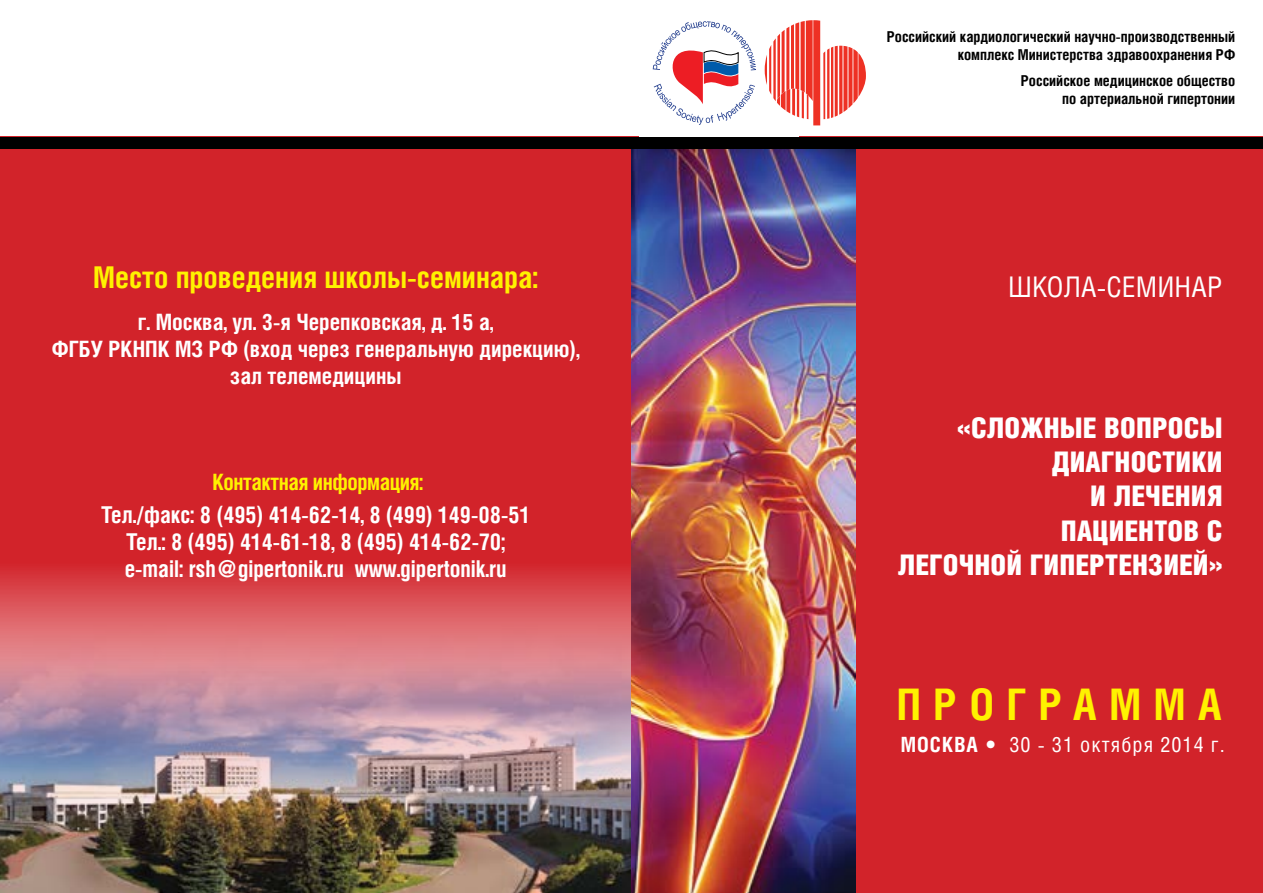
<style>
.page{position:relative;width:1263px;height:893px;background:#fff}
.page>*{position:absolute;margin:0;border:0;box-sizing:border-box;transform-origin:0 0}
.t1{font:700 43.5px "Helios Cond";letter-spacing:.29em;color:#fff200}
.t2{font:700 30px "Helios Cond";color:#fff200}
.t3{font:900 28.5px/34.2px "Helios Cond";letter-spacing:.005em;color:#fff;text-align:right}
.t4{font:28.5px "Helios Cond";letter-spacing:.005em;color:#fff}
.t5{font:700 23.1px/27px "Helios Cond";color:#fff;text-align:center}
.t6{font:700 22.5px/27px "Helios Cond";color:#fff;text-align:center}
.t7{font:700 22.5px "Helios Cond";letter-spacing:-.02em;color:#fff200}
.t8{font:21px "Helios Cond";letter-spacing:.05em;color:#fff}
.t9{font:700 15px/18px "Helios Cond";color:#000;text-align:right}
.s1{font-weight:700}
</style>
<div class="page">
<div style="left:799px;top:137px;width:464px;height:756px;background:#d2232a"></div>
<div style="left:0;top:137px;width:639px;height:756px;background:#d2232a"></div>
<img style="left:0;top:571px;width:631px;height:322px">
<img style="left:631px;top:149px;width:224px;height:744px">
<div style="left:0;top:137px;width:1263px;height:12px;background:#000"></div>
<svg style="left:653px;top:21px;width:103px;height:104px"></svg>
<svg style="left:765px;top:20px;width:101px;height:105px"></svg>
<h2 class="t2" style="left:93px;top:259px;width:446px">Место проведения школы-семинара:</h2>
<h3 class="t6" style="left:52px;top:307px;width:529px">г. Москва, ул. 3-я Черепковская, д. 15 а,<br>ФГБУ РКНПК МЗ РФ (вход через генеральную дирекцию), зал телемедицины</h3>
<h3 class="t7" style="left:213px;top:468px;width:212px">Контактная информация:</h3>
<h3 class="t5" style="left:101px;top:500px;width:431px">Тел./факс: 8 (495) 414-62-14, 8 (499) 149-08-51<br>Тел.: 8 (495) 414-61-18, 8 (495) 414-62-70; e-mail: rsh@gipertonik.ru www.gipertonik.ru</h3>
<p class="t9" style="left:887px;top:27px;width:350px">Российский кардиологический научно-производственный комплекс Министерства здравоохранения РФ</p>
<p class="t9" style="left:1021px;top:72px;width:216px">Российское медицинское общество по артериальной гипертонии</p>
<h3 class="t4" style="left:1008px;top:270px;width:216px">ШКОЛА-СЕМИНАР</h3>
<h3 class="t3" style="left:898px;top:410px;width:326px">«СЛОЖНЫЕ ВОПРОСЫ<br>ДИАГНОСТИКИ<br>И ЛЕЧЕНИЯ<br>ПАЦИЕНТОВ С<br>ЛЕГОЧНОЙ ГИПЕРТЕНЗИЕЙ»</h3>
<h1 class="t1" style="left:897px;top:678px;width:326px">ПРОГРАММА</h1>
<h3 class="t8" style="left:901px;top:732px;width:325px"><span class="s1">МОСКВА •</span> 30 - 31 октября 2014 г.</h3>
</div>
